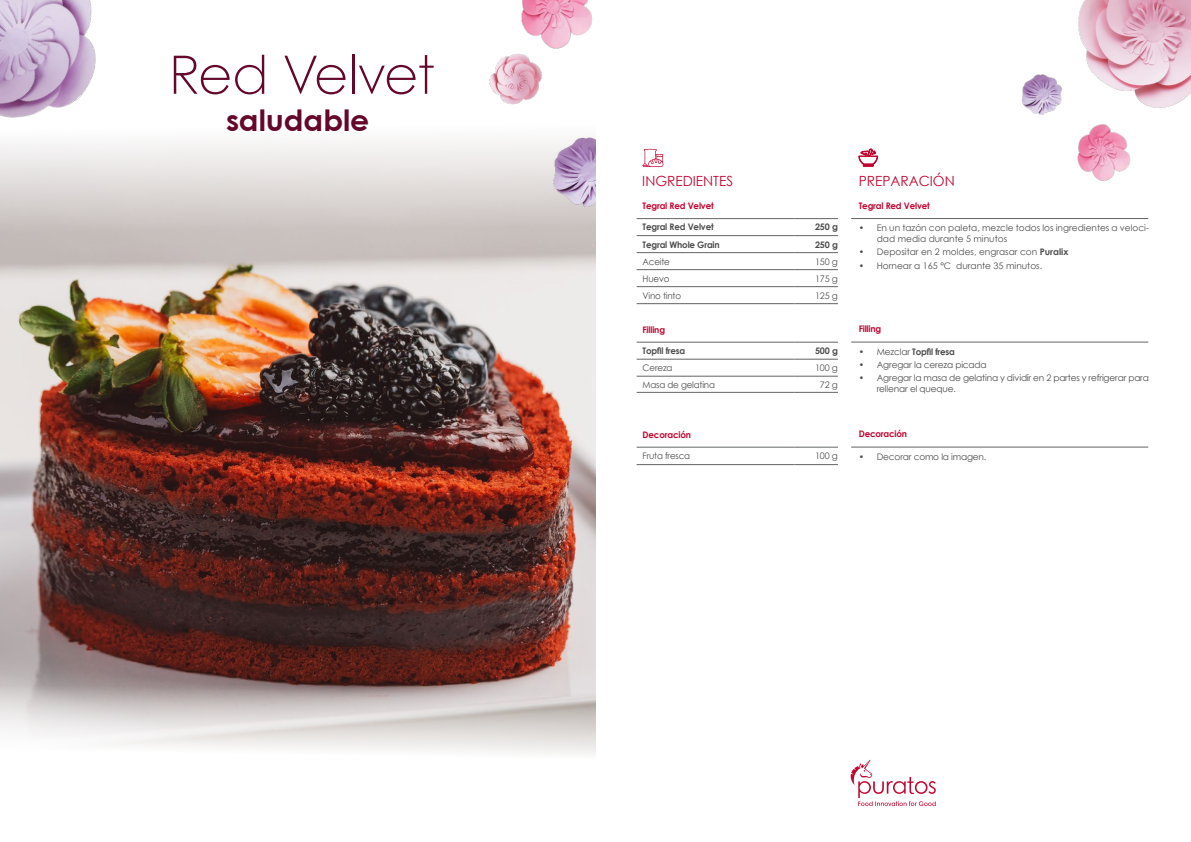
<style>
.page{position:relative;width:1191px;height:842px;background:#fff}
.page>*{position:absolute;margin:0;border:0;box-sizing:border-box;transform-origin:0 0}
.t1{font:300 53px "Century Gothic Paneuropean";letter-spacing:-.015em;color:#64072a}
.t2{font:700 30px "Century Gothic Paneuropean";color:#64072a}
.t3{font:14px "Century Gothic";color:#c00630}
.t4{font:9px/10.8px "Century Gothic";letter-spacing:-.02em;color:#4d4d4f}
.t5{font:9px/10.8px "Century Gothic";color:#4d4d4f}
.t6{font:700 9px "Century Gothic";letter-spacing:-.02em;color:#4d4d4f}
.t7{font:700 9px "Century Gothic";letter-spacing:-.02em;color:#c00630}
.s1{font-weight:700}
.s2{font-weight:400}
</style>
<div class="page">
<img style="left:0;top:241px;width:595px;height:441px">
<div style="left:0;top:80px;width:595px;height:161px;background:linear-gradient(to bottom,#fff,#c9c1be)"></div>
<div style="left:0;top:0;width:595px;height:83px;background:#fff"></div>
<svg style="left:0;top:600px;width:470px;height:82px;background:#5a3735"></svg>
<hr style="left:636px;top:269px;width:158px;height:1px;background:#636466">
<hr style="left:636px;top:286px;width:158px;height:1px;background:#636466">
<hr style="left:636px;top:303px;width:158px;height:1px;background:#636466">
<hr style="left:794px;top:269px;width:44px;height:1px;background:#636466">
<hr style="left:794px;top:286px;width:44px;height:1px;background:#636466">
<hr style="left:794px;top:303px;width:44px;height:1px;background:#636466">
<hr style="left:636px;top:218px;width:158px;height:1px;background:#636466">
<hr style="left:794px;top:218px;width:44px;height:1px;background:#636466">
<hr style="left:636px;top:235px;width:158px;height:1px;background:#636466">
<hr style="left:794px;top:235px;width:44px;height:1px;background:#636466">
<hr style="left:636px;top:252px;width:158px;height:1px;background:#636466">
<hr style="left:794px;top:252px;width:44px;height:1px;background:#636466">
<hr style="left:851px;top:218px;width:297px;height:1px;background:#636466">
<hr style="left:636px;top:342px;width:158px;height:1px;background:#636466">
<hr style="left:794px;top:342px;width:44px;height:1px;background:#636466">
<hr style="left:636px;top:359px;width:158px;height:1px;background:#636466">
<hr style="left:794px;top:359px;width:44px;height:1px;background:#636466">
<hr style="left:636px;top:376px;width:158px;height:1px;background:#636466">
<hr style="left:794px;top:376px;width:44px;height:1px;background:#636466">
<hr style="left:636px;top:392px;width:158px;height:1px;background:#636466">
<hr style="left:794px;top:392px;width:44px;height:1px;background:#636466">
<hr style="left:851px;top:342px;width:297px;height:1px;background:#636466">
<svg style="left:642px;top:149px;width:21px;height:18px"></svg>
<svg style="left:858px;top:149px;width:20px;height:17px"></svg>
<hr style="left:636px;top:447px;width:158px;height:1px;background:#636466">
<hr style="left:794px;top:447px;width:44px;height:1px;background:#636466">
<hr style="left:636px;top:464px;width:158px;height:1px;background:#636466">
<hr style="left:794px;top:464px;width:44px;height:1px;background:#636466">
<hr style="left:851px;top:447px;width:297px;height:1px;background:#636466">
<img style="left:0;top:0;width:144px;height:144px">
<img style="left:552px;top:135px;width:43px;height:74px">
<img style="left:521px;top:0;width:71px;height:49px">
<svg style="left:850px;top:760px;width:85px;height:46px"></svg>
<img style="left:1078px;top:0;width:113px;height:108px">
<img style="left:1021px;top:74px;width:40px;height:41px">
<img style="left:1077px;top:124px;width:54px;height:57px">
<svg style="left:0;top:682px;width:595px;height:72px"></svg>
<img style="left:486px;top:53px;width:61px;height:53px">
<h1 class="t1" style="left:169px;top:42px;width:267px">Red Velvet</h1>
<h2 class="t2" style="left:226px;top:100px;width:145px">saludable</h2>
<h3 class="t3" style="left:642px;top:171px;width:92px">INGREDIENTES</h3>
<h3 class="t3" style="left:858px;top:171px;width:97px">PREPARACIÓN</h3>
<p class="t7" style="left:642px;top:199px;width:73px">Tegral Red Velvet</p>
<p class="t6" style="left:642px;top:220px;width:73px">Tegral Red Velvet</p>
<p class="t6" style="left:815px;top:220px;width:24px">250 g</p>
<p class="t6" style="left:642px;top:237px;width:79px">Tegral Whole Grain</p>
<p class="t6" style="left:815px;top:237px;width:24px">250 g</p>
<p class="t4" style="left:642px;top:256px;width:29px">Aceite</p>
<p class="t4" style="left:815px;top:256px;width:24px">150 g</p>
<p class="t4" style="left:642px;top:273px;width:28px">Huevo</p>
<p class="t4" style="left:815px;top:273px;width:24px">175 g</p>
<p class="t4" style="left:642px;top:290px;width:40px">Vino tinto</p>
<p class="t4" style="left:815px;top:290px;width:24px">125 g</p>
<p class="t7" style="left:642px;top:323px;width:24px">Filling</p>
<p class="t6" style="left:642px;top:344px;width:44px">Topfil fresa</p>
<p class="t6" style="left:815px;top:344px;width:24px">500 g</p>
<p class="t4" style="left:642px;top:362px;width:31px">Cereza</p>
<p class="t4" style="left:815px;top:362px;width:24px">100 g</p>
<p class="t4" style="left:642px;top:379px;width:74px">Masa de gelatina</p>
<p class="t4" style="left:820px;top:379px;width:19px">72 g</p>
<p class="t7" style="left:858px;top:199px;width:73px">Tegral Red Velvet</p>
<p class="t5" style="left:876px;top:222px;width:274px;text-indent:-18px">• En un tazón con paleta, mezcle todos los ingredientes a veloci&shy;dad media durante 5 minutos</p>
<p class="t5" style="left:858px;top:246px;width:211px">• Depositar en 2 moldes, engrasar con <span class="s1">Puralix</span></p>
<p class="t5" style="left:858px;top:260px;width:185px">• Hornear a 165 °C durante 35 minutos.</p>
<p class="t7" style="left:858px;top:322px;width:24px">Filling</p>
<p class="t6" style="left:858px;top:344px;width:98px"><span class="s2">• Mezclar</span> Topfil fresa</p>
<p class="t4" style="left:858px;top:359px;width:129px">• Agregar la cereza picada</p>
<p class="t4" style="left:876px;top:373px;width:274px;text-indent:-18px">• Agregar la masa de gelatina y dividír en 2 partes y refrigerar para rellenar el queque.</p>
<p class="t7" style="left:858px;top:427px;width:50px">Decoración</p>
<p class="t7" style="left:642px;top:428px;width:50px">Decoración</p>
<p class="t4" style="left:642px;top:450px;width:49px">Fruta fresca</p>
<p class="t4" style="left:815px;top:450px;width:24px">100 g</p>
<p class="t4" style="left:858px;top:451px;width:129px">• Decorar como la imagen.</p>
</div>
